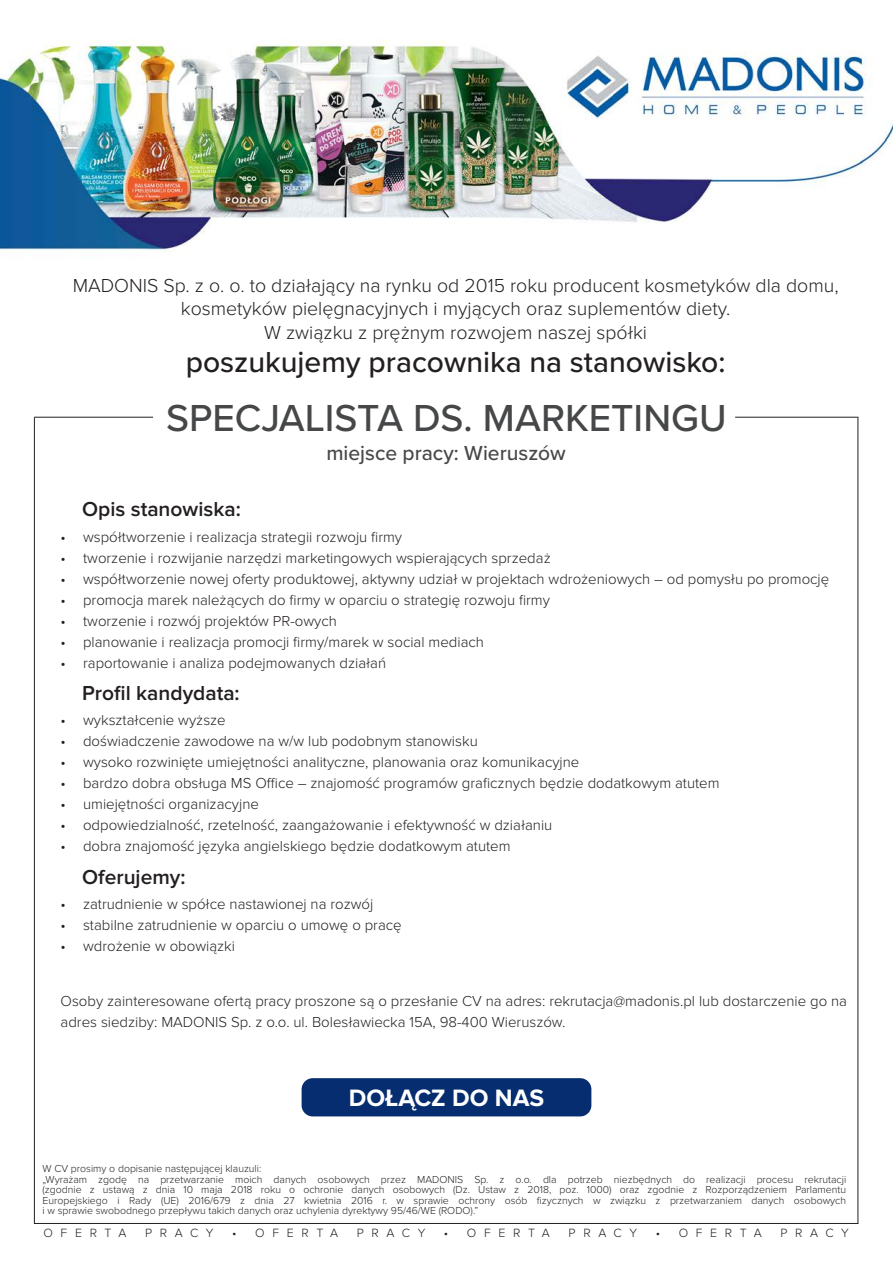
<style>
.page{position:relative;width:893px;height:1263px;background:#fff}
.page>*{position:absolute;margin:0;border:0;box-sizing:border-box;transform-origin:0 0}
.t1{font:500 39px "Proxima Nova";color:#464748}
.t2{font:500 30px "Proxima Nova";color:#231f20}
.t3{font:700 24.6px "Proxima Nova";color:#fff}
.t4{font:600 21px "Proxima Nova";color:#231f20}
.t5{font:500 21px "Proxima Nova";color:#464748}
.t6{font:300 19.5px/23.4px "Proxima Nova";color:#231f20;text-align:center}
.t7{font:300 15px/21px "Proxima Nova";color:#231f20}
.t8{font:300 12.45px "Proxima Nova";letter-spacing:.62em;color:#231f20}
.t9{font:300 10.5px/10.5px "Proxima Nova";color:#231f20;text-align:justify}
</style>
<div class="page">
<hr style="left:34px;top:417px;width:119px;height:1px;background:#231f20">
<hr style="left:735px;top:417px;width:123px;height:1px;background:#231f20">
<hr style="left:34px;top:1223px;width:824px;height:1px;background:#231f20">
<hr style="left:34px;top:418px;width:1px;height:806px;background:#231f20">
<hr style="left:857px;top:418px;width:1px;height:806px;background:#231f20">
<img style="left:0;top:39px;width:893px;height:214px">
<div style="left:302px;top:1078px;width:289px;height:38px;background:#052d6f;border-radius:11px"></div>
<p class="t6" style="left:73px;top:274px;width:767px">MADONIS Sp. z o. o. to działający na rynku od 2015 roku producent kosmetyków dla domu, kosmetyków pielęgnacyjnych i myjących oraz suplementów diety.</p>
<p class="t6" style="left:264px;top:321px;width:384px">W związku z prężnym rozwojem naszej spółki</p>
<p class="t2" style="left:186px;top:339px;width:541px">poszukujemy pracownika na stanowisko:</p>
<p class="t1" style="left:166px;top:389px;width:562px">SPECJALISTA DS. MARKETINGU</p>
<p class="t5" style="left:326px;top:437px;width:241px">miejsce pracy: Wieruszów</p>
<p class="t4" style="left:82px;top:497px;width:160px">Opis stanowiska:</p>
<p class="t7" style="left:61px;top:526px;width:343px">• współtworzenie i realizacja strategii rozwoju firmy</p>
<p class="t7" style="left:61px;top:547px;width:492px">• tworzenie i rozwijanie narzędzi marketingowych wspierających sprzedaż</p>
<p class="t7" style="left:61px;top:568px;width:770px">• współtworzenie nowej oferty produktowej, aktywny udział w projektach wdrożeniowych – od pomysłu po promocję</p>
<p class="t7" style="left:61px;top:589px;width:491px">• promocja marek należących do firmy w oparciu o strategię rozwoju firmy</p>
<p class="t7" style="left:61px;top:610px;width:278px">• tworzenie i rozwój projektów PR-owych</p>
<p class="t7" style="left:61px;top:631px;width:425px">• planowanie i realizacja promocji firmy/marek w social mediach</p>
<p class="t7" style="left:61px;top:652px;width:327px">• raportowanie i analiza podejmowanych działań</p>
<p class="t4" style="left:82px;top:681px;width:159px">Profil kandydata:</p>
<p class="t7" style="left:61px;top:710px;width:167px">• wykształcenie wyższe</p>
<p class="t7" style="left:61px;top:731px;width:419px">• doświadczenie zawodowe na w/w lub podobnym stanowisku</p>
<p class="t7" style="left:61px;top:752px;width:520px">• wysoko rozwinięte umiejętności analityczne, planowania oraz komunikacyjne</p>
<p class="t7" style="left:61px;top:773px;width:661px">• bardzo dobra obsługa MS Office – znajomość programów graficznych będzie dodatkowym atutem</p>
<p class="t7" style="left:61px;top:794px;width:200px">• umiejętności organizacyjne</p>
<p class="t7" style="left:61px;top:815px;width:493px">• odpowiedzialność, rzetelność, zaangażowanie i efektywność w działaniu</p>
<p class="t7" style="left:61px;top:836px;width:452px">• dobra znajomość języka angielskiego będzie dodatkowym atutem</p>
<p class="t4" style="left:82px;top:865px;width:105px">Oferujemy:</p>
<p class="t7" style="left:61px;top:894px;width:314px">• zatrudnienie w spółce nastawionej na rozwój</p>
<p class="t7" style="left:61px;top:915px;width:343px">• stabilne zatrudnienie w oparciu o umowę o pracę</p>
<p class="t7" style="left:61px;top:936px;width:176px">• wdrożenie w obowiązki</p>
<p class="t7" style="left:61px;top:991px;width:788px">Osoby zainteresowane ofertą pracy proszone są o przesłanie CV na adres: rekrutacja@madonis.pl lub dostarczenie go na adres siedziby: MADONIS Sp. z o.o. ul. Bolesławiecka 15A, 98-400 Wieruszów.</p>
<p class="t3" style="left:349px;top:1083px;width:197px">DOŁĄCZ DO NAS</p>
<p class="t9" style="left:43px;top:1163px;width:220px">W CV prosimy o dopisanie następującej klauzuli:</p>
<p class="t9" style="left:43px;top:1174px;width:805px">„Wyrażam zgodę na przetwarzanie moich danych osobowych przez MADONIS Sp. z o.o. dla potrzeb niezbędnych do realizacji procesu rekrutacji (zgodnie z ustawą z dnia 10 maja 2018 roku o ochronie danych osobowych (Dz. Ustaw z 2018, poz. 1000) oraz zgodnie z Rozporządzeniem Parlamentu Europejskiego i Rady (UE) 2016/679 z dnia 27 kwietnia 2016 r. w sprawie ochrony osób fizycznych w związku z przetwarzaniem danych osobowych i w sprawie swobodnego przepływu takich danych oraz uchylenia dyrektywy 95/46/WE (RODO).”</p>
<p class="t8" style="left:43px;top:1226px;width:85px">OFERTA</p>
<p class="t8" style="left:145px;top:1226px;width:70px">PRACY</p>
<p class="t8" style="left:232px;top:1226px;width:108px">• OFERTA</p>
<p class="t8" style="left:357px;top:1226px;width:70px">PRACY</p>
<p class="t8" style="left:444px;top:1226px;width:108px">• OFERTA</p>
<p class="t8" style="left:569px;top:1226px;width:70px">PRACY</p>
<p class="t8" style="left:656px;top:1226px;width:108px">• OFERTA</p>
<p class="t8" style="left:780px;top:1226px;width:70px">PRACY</p>
</div>
